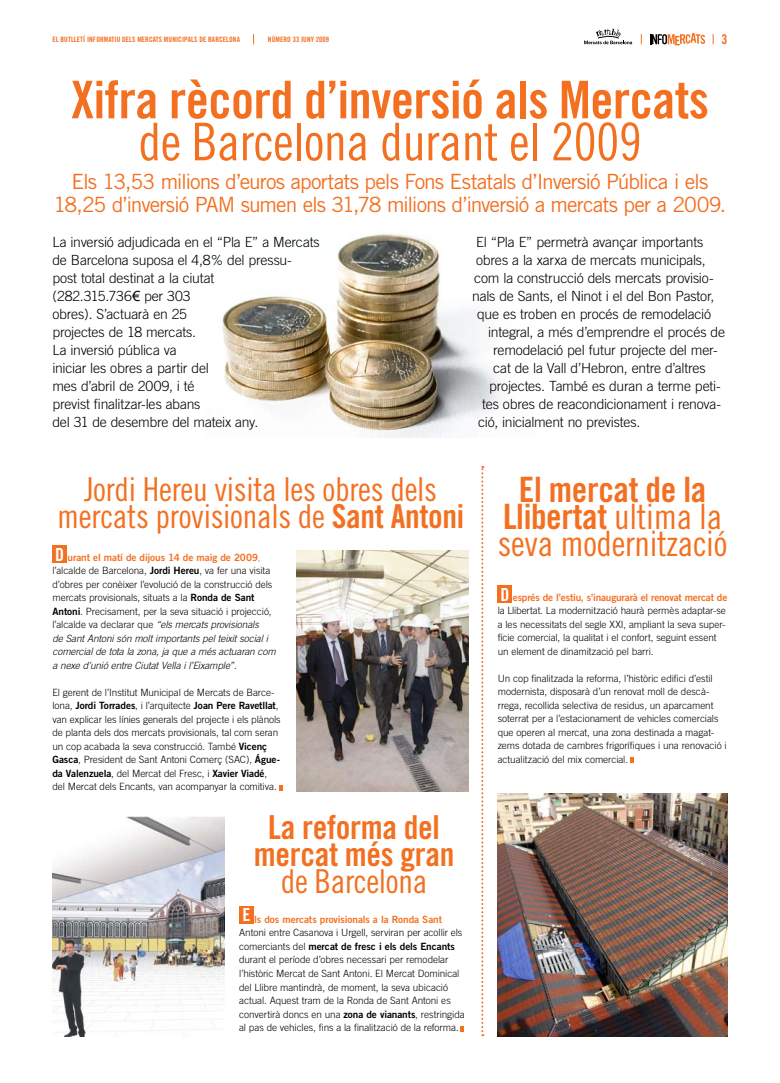
<style>
.page{position:relative;width:780px;height:1083px;background:#fff}
.page>*{position:absolute;margin:0;border:0;box-sizing:border-box;transform-origin:0 0}
.t1{font:52px "Trade Gothic Bold Cond Twenty";letter-spacing:-.01em;color:#f37021}
.t2{font:52px "Trade Gothic Cond Eighteen";letter-spacing:-.01em;color:#f37021}
.t3{font:35px/27px "Trade Gothic Bold Cond Twenty";letter-spacing:-.01em;color:#f37021;text-align:center}
.t4{font:35px "Trade Gothic Cond Eighteen";letter-spacing:-.01em;color:#f37021}
.t5{font:33px/27px "Trade Gothic Cond Eighteen";letter-spacing:-.01em;color:#f37021;text-align:center}
.t6{font:33px/27px "Trade Gothic Bold Cond Twenty";letter-spacing:-.01em;color:#f37021;text-align:center}
.t7{font:21px/23px "Trade Gothic";letter-spacing:-.05em;color:#f37021;text-align:center}
.t8{font:18px "Trade Gothic Bold Cond Twenty";color:#fff}
.t9{font:300 14px/18px "Trade Gothic";letter-spacing:-.015em;color:#000}
.t10{font:13.5px "Trade Gothic Bold Cond Twenty";color:#f37021}
.t11{font:300 10px/13.5px "Trade Gothic";letter-spacing:-.005em;color:#000}
.t12{font:10px "Trade Gothic Bold Two";letter-spacing:-.01em;color:#000}
.t13{font:10px "Trade Gothic Bold Two";letter-spacing:-.01em;color:#f37021}
.t14{font:7.4px "Trade Gothic Bold Cond Twenty";letter-spacing:.01em;color:#f37021}
.s1{font-family:"Arial";font-weight:400}
.s2{font-family:"Trade Gothic Bold Cond Twenty"}
.s3{font-family:"Trade Gothic";font-weight:300}
.s4{font-family:"Trade Gothic Bold Two";font-weight:400}
.s5{font-style:italic}
.s6{font-family:"Trade Gothic Cond Eighteen"}
</style>
<div class="page">
<svg style="left:584px;top:29px;width:48px;height:15px"></svg>
<svg style="left:650px;top:33px;width:55px;height:12px"></svg>
<img style="left:222px;top:234px;width:277px;height:204px">
<svg style="left:481px;top:466px;width:2px;height:570px"></svg>
<img style="left:497px;top:794px;width:230px;height:242px">
<img style="left:296px;top:551px;width:173px;height:240px">
<img style="left:52px;top:816px;width:173px;height:220px">
<div style="left:52px;top:545px;width:15px;height:18px;background:#f37021"></div>
<div style="left:497px;top:585px;width:15px;height:18px;background:#f37021"></div>
<div style="left:239px;top:906px;width:14px;height:18px;background:#f37021"></div>
<svg style="left:279px;top:785px;width:3px;height:5px"></svg>
<svg style="left:460px;top:1026px;width:4px;height:5px"></svg>
<svg style="left:630px;top:757px;width:4px;height:6px"></svg>
<p class="t14" style="left:52px;top:35px;width:189px">EL BUTLLETÍ INFORMATIU DELS MERCATS MUNICIPALS DE BARCELONA</p>
<p class="t14" style="left:268px;top:35px;width:63px">NÚMERO 33 JUNY 2009</p>
<h3 class="t10" style="left:721px;top:31px;width:7px">3</h3>
<h1 class="t1" style="left:71px;top:68px;width:639px">Xifra rècord d’inversió als Mercats</h1>
<h1 class="t2" style="left:138px;top:111px;width:505px">de Barcelona durant el 2009</h1>
<h3 class="t7" style="left:54px;top:169px;width:674px">Els 13,53 milions d’euros aportats pels Fons Estatals d’Inversió Pública i els<br>18,25 d’inversió PAM sumen els 31,78 milions d’inversió a mercats per a 2009.</h3>
<p class="t9" style="left:52px;top:233px;width:269px">La inversió adjudicada en el “Pla E” a Mercats de Barcelona suposa el 4,8% del pressu&shy;post total destinat a la ciutat<br>(282.315.736<span class="s1">€</span> per 303<br>obres). S’actuarà en 25<br>projectes de 18 mercats.<br>La inversió pública va<br>iniciar les obres a partir del<br>mes d’abril de 2009, i té<br>previst finalitzar-les abans<br>del 31 de desembre del mateix any.</p>
<h3 class="t9" style="left:476px;top:233px;width:229px">El “Pla E” permetrà avançar importants</h3>
<h3 class="t9" style="left:476px;top:251px;width:231px">obres a la xarxa de mercats municipals,</h3>
<h3 class="t9" style="left:474px;top:269px;width:241px">com la construcció dels mercats provisio-</h3>
<h3 class="t9" style="left:472px;top:287px;width:244px">nals de Sants, el Ninot i el del Bon Pastor,</h3>
<h3 class="t9" style="left:477px;top:305px;width:235px">que es troben en procés de remodelació</h3>
<h3 class="t9" style="left:488px;top:323px;width:238px">integral, a més d’emprendre el procés de</h3>
<h3 class="t9" style="left:493px;top:341px;width:226px">remodelació pel futur projecte del mer-</h3>
<h3 class="t9" style="left:493px;top:359px;width:214px">cat de la Vall d’Hebron, entre d’altres</h3>
<h3 class="t9" style="left:489px;top:377px;width:233px">projectes. També es duran a terme peti-</h3>
<h3 class="t9" style="left:482px;top:395px;width:240px">tes obres de reacondicionament i renova-</h3>
<h3 class="t9" style="left:478px;top:413px;width:164px">ció, inicialment no previstes.</h3>
<h3 class="t5" style="left:57px;top:475px;width:408px">Jordi Hereu visita les obres dels mercats provisionals de <span class="s2">Sant Antoni</span></h3>
<h3 class="t8" style="left:55px;top:543px;width:10px">D</h3>
<p class="t13" style="left:68px;top:551px;width:194px">urant el matí de dijous 14 de maig de 2009<span class="s3">,</span></p>
<p class="t11" style="left:52px;top:564px;width:225px">l’alcalde de Barcelona, <span class="s4">Jordi Hereu</span>, va fer una visita d’obres per conèixer l’evolució de la construcció dels mercats provisionals, situats a la <span class="s4">Ronda de Sant Antoni</span>. Precisament, per la seva situació i projecció, l’alcalde va declarar que <span class="s5">“els mercats provisionals<br>de Sant Antoni són molt importants pel teixit social i comercial de tota la zona, ja que a més actuaran com a nexe d’unió entre Ciutat Vella i l’Eixample”</span>.  </p>
<p class="t11" style="left:52px;top:685px;width:223px">El gerent de l’Institut Municipal de Mercats de Barce-</p>
<p class="t12" style="left:52px;top:699px;width:228px"><span class="s3">lona,</span> Jordi Torrades<span class="s3">, i l’arquitecte</span> Joan Pere Ravetllat<span class="s3">,</span></p>
<p class="t11" style="left:52px;top:712px;width:230px">van explicar les línies generals del projecte i els plànols de planta dels dos mercats provisionals, tal com seran un cop acabada la seva construcció. També <span class="s4">Vicenç Gasca</span>, President de Sant Antoni Comerç (SAC), <span class="s4">Águe-</span></p>
<p class="t12" style="left:52px;top:767px;width:216px">da Valenzuela<span class="s3">, del Mercat del Fresc, i</span> Xavier Viadé<span class="s3">,</span></p>
<p class="t11" style="left:52px;top:780px;width:226px">del Mercat dels Encants, van acompanyar la comitiva.</p>
<h3 class="t6" style="left:254px;top:813px;width:202px">La reforma del mercat més gran</h3>
<h3 class="t5" style="left:281px;top:867px;width:148px">de Barcelona</h3>
<h3 class="t8" style="left:242px;top:904px;width:9px">E</h3>
<p class="t13" style="left:254px;top:913px;width:189px">ls dos mercats provisionals a la Ronda Sant</p>
<p class="t11" style="left:239px;top:926px;width:225px">Antoni entre Casanova i Urgell, serviran per acollir els</p>
<p class="t12" style="left:239px;top:940px;width:217px"><span class="s3">comerciants del</span> mercat de fresc i els dels Encants</p>
<p class="t11" style="left:239px;top:953px;width:227px">durant el període d’obres necessari per remodelar l’històric Mercat de Sant Antoni. El Mercat Dominical del Llibre mantindrà, de moment, la seva ubicació actual. Aquest tram de la Ronda de Sant Antoni es convertirà doncs en una <span class="s4">zona de vianants</span>, restringida al pas de vehicles, fins a la finalització de la reforma.</p>
<h2 class="t3" style="left:503px;top:476px;width:221px">El mercat de la<br>Llibertat <span class="s6">ultima la</span></h2>
<h2 class="t4" style="left:498px;top:523px;width:231px">seva modernització</h2>
<h3 class="t8" style="left:500px;top:583px;width:10px">D</h3>
<p class="t13" style="left:512px;top:591px;width:216px">esprés de l’estiu, s’inaugurarà el renovat mercat de</p>
<p class="t11" style="left:497px;top:604px;width:230px">la Llibertat. La modernització haurà permès adaptar-se a les necessitats del segle XXI, ampliant la seva super&shy;fície comercial, la qualitat i el confort, seguint essent un element de dinamització pel barri.  </p>
<p class="t11" style="left:497px;top:671px;width:230px">Un cop finalitzada la reforma, l’històric edifici d’estil modernista, disposarà d’un renovat moll de descà&shy;rrega, recollida selectiva de residus, un aparcament soterrat per a l’estacionament de vehicles comercials que operen al mercat, una zona destinada a magat&shy;zems dotada de cambres frigorífiques i una renovació i actualització del mix comercial.</p>
</div>
